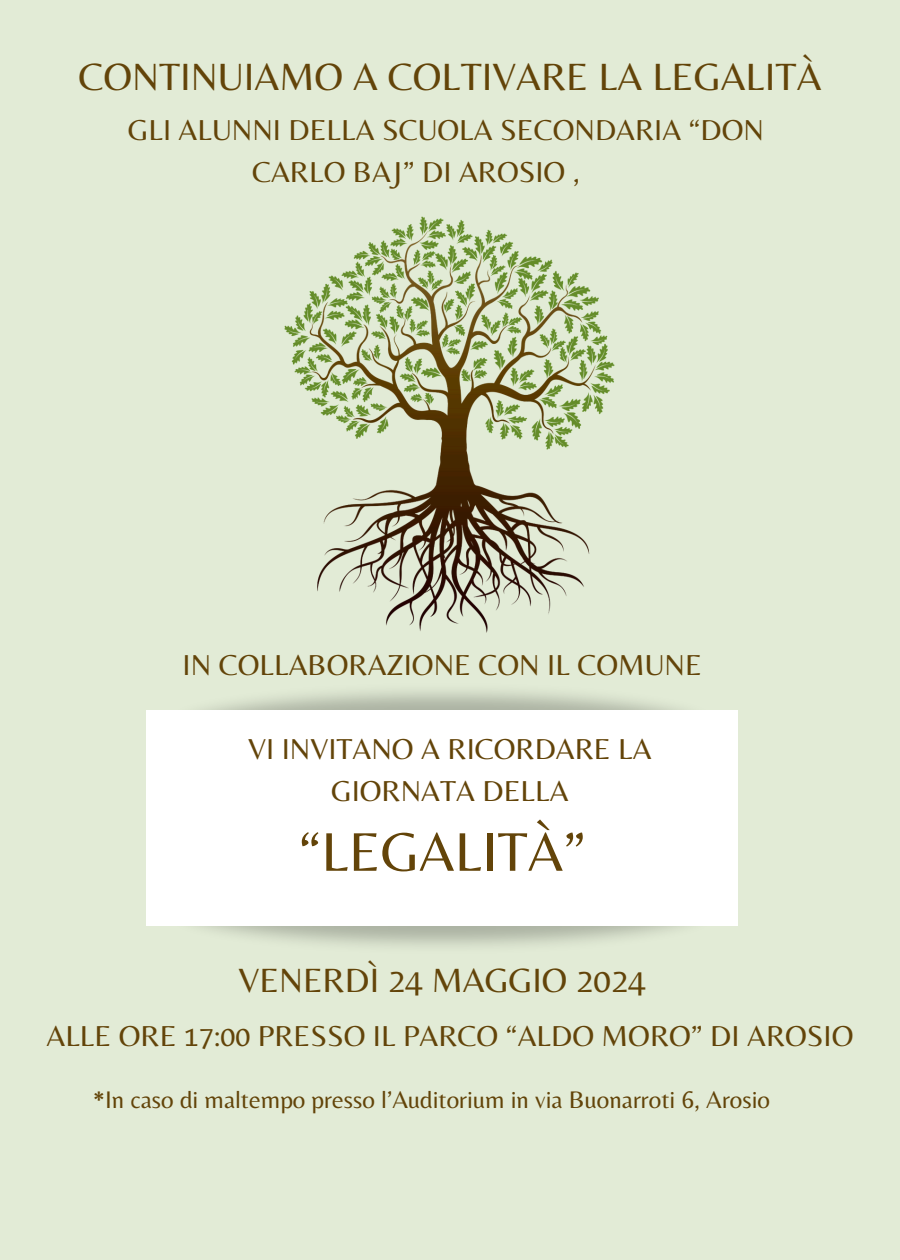
<style>
.page{position:relative;width:900px;height:1260px;background:#e2ebd6}
.page>*{position:absolute;margin:0;border:0;box-sizing:border-box;transform-origin:0 0}
.t1{font:56.5px "Belleza";color:#634409}
.t2{font:39.5px "Belleza";color:#634409}
.t3{font:35px "Belleza";color:#634409}
.t4{font:30px/41.2px "Belleza";color:#634409}
.t5{font:25px "Belleza";color:#634409}
</style>
<div class="page">
<img style="left:285px;top:217px;width:330px;height:416px">
<img style="left:146px;top:691px;width:592px;height:20px">
<div style="left:146px;top:711px;width:592px;height:215px;background:#fff"></div>
<h4 class="t2" style="left:78px;top:54px;width:745px">CONTINUIAMO A COLTIVARE LA LEGALITÀ</h4>
<p class="t4" style="left:252px;top:109px;width:513px;text-indent:-124px">GLI ALUNNI DELLA SCUOLA SECONDARIA “DON<br>CARLO BAJ” DI AROSIO ,</p>
<h4 class="t4" style="left:183px;top:644px;width:521px">IN COLLABORAZIONE CON IL COMUNE</h4>
<p class="t4" style="left:248px;top:728px;width:405px;text-align:center">VI INVITANO A RICORDARE LA<br>GIORNATA DELLA</p>
<h4 class="t1" style="left:299px;top:818px;width:288px">“LEGALITÀ”</h4>
<h1 class="t3" style="left:239px;top:959px;width:409px">VENERDÌ 24 MAGGIO 2024</h1>
<h3 class="t4" style="left:46px;top:1015px;width:809px">ALLE ORE 17:00 PRESSO IL PARCO “ALDO MORO” DI AROSIO</h3>
<h4 class="t5" style="left:93px;top:1085px;width:679px">*In caso di maltempo presso l’Auditorium in via Buonarroti 6, Arosio</h4>
</div>
